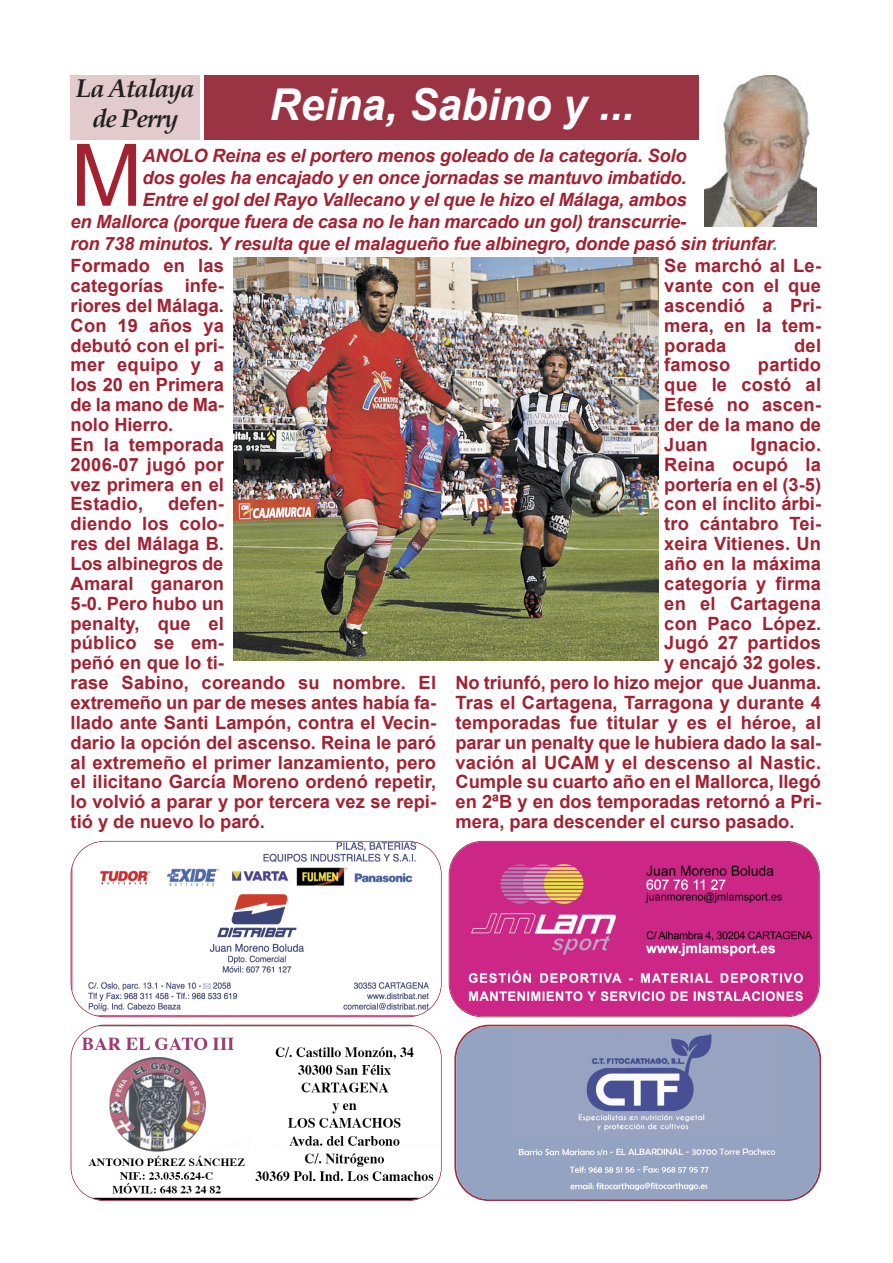
<style>
.page{position:relative;width:893px;height:1263px;background:#fff}
.page>*{position:absolute;margin:0;border:0;box-sizing:border-box;transform-origin:0 0}
.t1{font:86.4px "Arial";color:#a22232}
.t2{font:italic 700 43.95px "Arial";color:#fff}
.t3{font:italic 700 25.65px/29.2px "Book Antiqua";letter-spacing:-.05em;color:#232021;text-align:center}
.t4{font:700 18.3px/19.8px "Arial";letter-spacing:.005em;color:#a22232}
.t5{font:italic 700 18.3px "Arial";letter-spacing:-.015em;color:#a22232}
.s1{color:#22b568}
</style>
<div class="page">
<div style="left:71px;top:75px;width:129px;height:65px;background:#e2cacd"></div>
<img style="left:704px;top:75px;width:112px;height:152px">
<div style="left:204px;top:75px;width:495px;height:65px;background:#9a3444"></div>
<img style="left:233px;top:258px;width:425px;height:403px">
<img style="left:71px;top:1026px;width:370px;height:173px">
<img style="left:71px;top:842px;width:370px;height:174px">
<img style="left:449px;top:842px;width:369px;height:174px">
<svg style="left:454px;top:1025px;width:367px;height:176px"></svg>
<img style="left:456px;top:1027px;width:363px;height:172px">
<h3 class="t3" style="left:76px;top:75px;width:120px">La Atalaya de Perry</h3>
<h1 class="t1" style="left:71px;top:128px;width:73px">M</h1>
<p class="t5" style="left:142px;top:145px;width:545px">ANOLO Reina es el portero menos goleado de la categoría. Solo</p>
<h2 class="t2" style="left:269px;top:80px;width:366px">Reina, Sabino y ...</h2>
<p class="t5" style="left:142px;top:167px;width:545px">dos goles ha encajado y en once jornadas se mantuvo imbatido.</p>
<p class="t5" style="left:142px;top:189px;width:545px">Entre el gol del Rayo Vallecano y el que le hizo el Málaga, ambos</p>
<p class="t5" style="left:71px;top:211px;width:617px">en Mallorca (porque fuera de casa no le han marcado un gol) transcurrie-</p>
<p class="t5" style="left:71px;top:233px;width:708px">ron 738 minutos. Y resulta que el malagueño fue albinegro, donde pasó sin triunfar<span class="s1">.</span></p>
<p class="t4" style="left:71px;top:256px;width:155px">Formado en las categorías infe&shy;riores del Málaga.<br>Con 19 años ya debutó con el pri&shy;mer equipo y a los 20 en Primera de la mano de Ma&shy;nolo Hierro.<br>En la temporada<br>2006-07 jugó por vez primera en el<br>Estadio,</p>
<p class="t4" style="left:71px;top:494px;width:367px;text-indent:98px">defen-<br>diendo los colo-<br>res del Málaga B.<br>Los albinegros de<br>Amaral ganaron<br>5-0. Pero hubo un<br>penalty, que el<br>público se em-<br>peñó en que lo ti-<br>rase Sabino, coreando su nombre. El extremeño un par de meses antes había fa&shy;llado ante Santi Lampón, contra el Vecin&shy;dario la opción del ascenso. Reina le paró al extremeño el primer lanzamiento, pero el ilicitano García Moreno ordenó repetir, lo volvió a parar y por tercera vez se repi&shy;tió y de nuevo lo paró.</p>
<p class="t4" style="left:664px;top:256px;width:158px;text-align:justify">Se marchó al Le&shy;vante con el que ascendió a Pri&shy;mera, en la tem&shy;porada</p>
<p class="t4" style="left:794px;top:335px;width:28px">del</p>
<p class="t4" style="left:664px;top:355px;width:67px">famoso</p>
<p class="t4" style="left:664px;top:355px;width:158px;text-align:justify;text-indent:94px">partido que le costó al Efesé no ascen&shy;der de la mano de Juan</p>
<p class="t4" style="left:750px;top:435px;width:72px">Ignacio.</p>
<p class="t4" style="left:664px;top:454px;width:158px">Reina ocupó la</p>
<p class="t4" style="left:664px;top:474px;width:158px">portería en el (3-5)</p>
<p class="t4" style="left:664px;top:494px;width:158px">con el ínclito árbi-</p>
<p class="t4" style="left:664px;top:514px;width:158px">tro cántabro Tei-</p>
<p class="t4" style="left:664px;top:534px;width:158px">xeira Vitienes. Un</p>
<p class="t4" style="left:664px;top:554px;width:158px">año en la máxima</p>
<p class="t4" style="left:664px;top:574px;width:158px">categoría y firma</p>
<p class="t4" style="left:664px;top:593px;width:158px">en el Cartagena</p>
<p class="t4" style="left:664px;top:613px;width:158px">con Paco López.</p>
<p class="t4" style="left:664px;top:633px;width:158px">Jugó 27 partidos</p>
<p class="t4" style="left:664px;top:653px;width:158px">y encajó 32 goles.</p>
<p class="t4" style="left:455px;top:673px;width:367px">No triunfó, pero lo hizo mejor que Juanma.</p>
<p class="t4" style="left:455px;top:693px;width:367px">Tras el Cartagena, Tarragona y durante 4</p>
<p class="t4" style="left:455px;top:713px;width:367px">temporadas fue titular y es el héroe, al</p>
<p class="t4" style="left:455px;top:732px;width:367px">parar un penalty que le hubiera dado la sal-</p>
<p class="t4" style="left:455px;top:752px;width:367px">vación al UCAM y el descenso al Nastic.</p>
<p class="t4" style="left:455px;top:772px;width:367px">Cumple su cuarto año en el Mallorca, llegó</p>
<p class="t4" style="left:455px;top:792px;width:367px">en 2ªB y en dos temporadas retornó a Pri-</p>
<p class="t4" style="left:455px;top:812px;width:340px">mera, para descender el curso pasado.</p>
</div>
